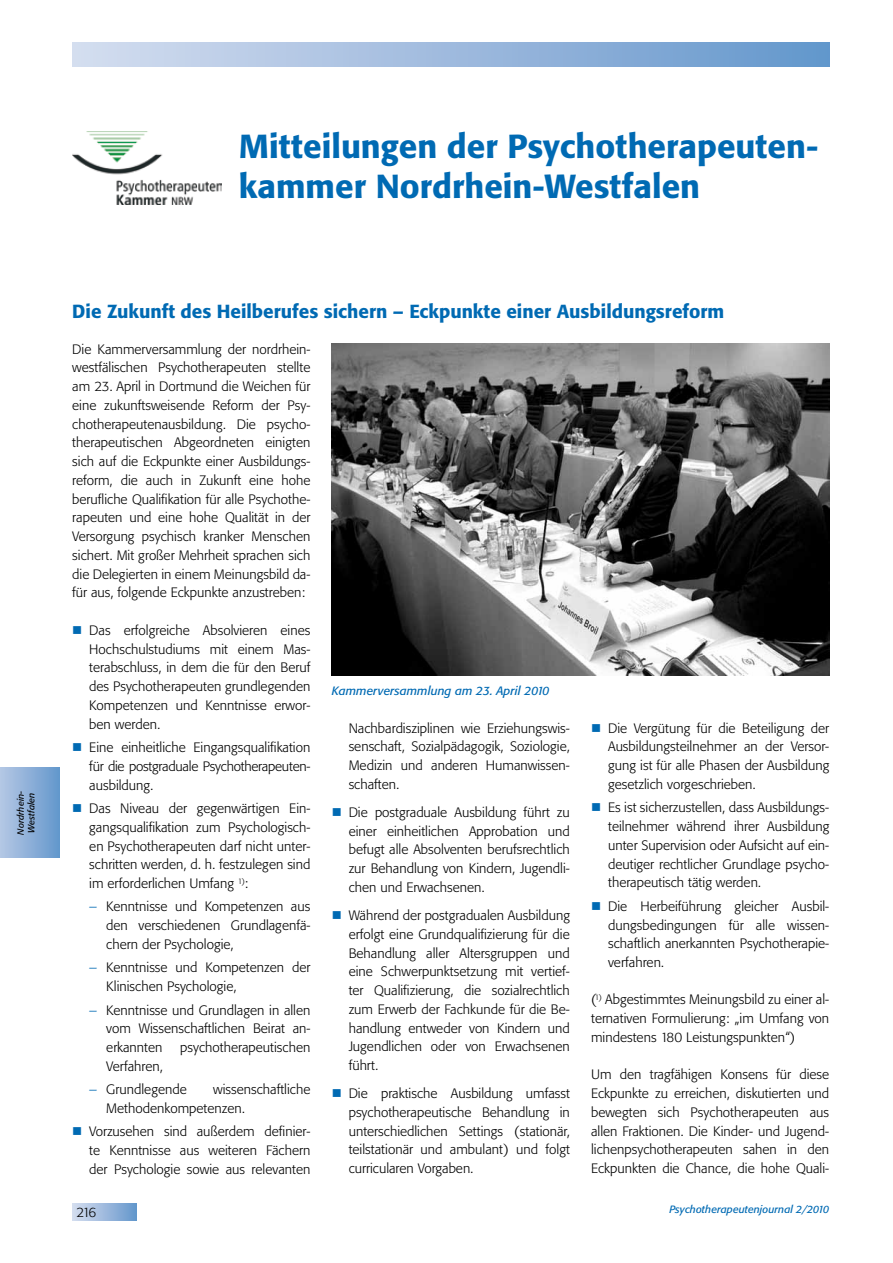
<style>
.page{position:relative;width:893px;height:1263px;background:#fff}
.page>*{position:absolute;margin:0;border:0;box-sizing:border-box;transform-origin:0 0}
.t1{font:500 33px/39.6px "Tn T Form BSK";color:#006ab3}
.t2{font:500 18.75px "Tn T Form BSK";color:#006ab3}
.t3{font:300 13.5px/18.8px "Tn T Form BSK";color:#000;text-align:justify}
.t4{font:italic 12px "Tn T Form BSK";color:#006ab3}
.t5{font:italic 10.5px "Tn T Form BSK";color:#006ab3}
.t6{font:italic 9px/10.8px "Tn T Form BSK";color:#000}
.s1{color:#006ab3}
</style>
<div class="page">
<div style="left:72px;top:43px;width:757px;height:24px;background:linear-gradient(to right,#d6def0,#6497cc)"></div>
<div style="left:72px;top:1203px;width:64px;height:17px;background:linear-gradient(to right,#d7def0,#6899cd)"></div>
<div style="left:0;top:767px;width:60px;height:91px;background:linear-gradient(to right,#b6c7e5,#6598cc)"></div>
<img style="left:72px;top:133px;width:149px;height:71px">
<img style="left:332px;top:343px;width:497px;height:332px">
<h1 class="t1" style="left:239px;top:126px;width:581px">Mitteilungen der Psychotherapeuten&shy;kammer Nordrhein-Westfalen</h1>
<p class="t6" style="left:15px;top:835px;width:45px;rotate:-90deg">Nordrhein-<br>Westfalen</p>
<h2 class="t2" style="left:72px;top:300px;width:653px">Die Zukunft des Heilberufes sichern – Eckpunkte einer Ausbildungsreform</h2>
<p class="t3" style="left:72px;top:340px;width:240px">Die Kammerversammlung der nordrhein&shy;westfälischen Psychotherapeuten stellte am 23. April in Dortmund die Weichen für eine zukunftsweisende Reform der Psy&shy;chotherapeutenausbildung. Die psycho&shy;therapeutischen Abgeordneten einigten sich auf die Eckpunkte einer Ausbildungs&shy;reform, die auch in Zukunft eine hohe berufliche Qualifikation für alle Psychothe&shy;rapeuten und eine hohe Qualität in der Versorgung psychisch kranker Menschen sichert. Mit großer Mehrheit sprachen sich die Delegierten in einem Meinungsbild da&shy;für aus, folgende Eckpunkte anzustreben:</p>
<p class="t3" style="left:89px;top:621px;width:223px">Das erfolgreiche Absolvieren eines Hochschulstudiums mit einem Mas&shy;terabschluss, in dem die für den Beruf des Psychotherapeuten grundlegenden Kompetenzen und Kenntnisse erwor&shy;ben werden.</p>
<p class="t3" style="left:89px;top:738px;width:223px">Eine einheitliche Eingangsqualifikation für die postgraduale Psychotherapeuten&shy;ausbildung.</p>
<p class="t3" style="left:89px;top:799px;width:223px">Das Niveau der gegenwärtigen Ein&shy;gangsqualifikation zum Psychologisch&shy;en Psychotherapeuten darf nicht unter&shy;schritten werden, d. h. festzulegen sind im erforderlichen Umfang <sup>1)</sup>:</p>
<p class="t3" style="left:106px;top:897px;width:206px;text-indent:-17px"><span class="s1">–</span> Kenntnisse und Kompetenzen aus den verschiedenen Grundlagenfä&shy;chern der Psychologie,</p>
<p class="t3" style="left:106px;top:958px;width:206px;text-indent:-17px"><span class="s1">–</span> Kenntnisse und Kompetenzen der<br>Klinischen Psychologie,</p>
<p class="t3" style="left:106px;top:1000px;width:206px;text-indent:-17px"><span class="s1">–</span> Kenntnisse und Grundlagen in allen vom Wissenschaftlichen Beirat an&shy;erkannten</p>
<p class="t4" style="left:332px;top:684px;width:219px">Kammerversammlung am 23. April 2010</p>
<p class="t3" style="left:349px;top:718px;width:223px">Nachbardisziplinen wie Erziehungswis&shy;senschaft, Sozialpädagogik, Soziologie, Medizin und anderen Humanwissen&shy;schaften.</p>
<p class="t3" style="left:349px;top:803px;width:223px">Die postgraduale Ausbildung führt zu einer einheitlichen Approbation und befugt alle Absolventen berufsrechtlich zur Behandlung von Kindern, Jugendli&shy;chen und Erwachsenen.</p>
<p class="t3" style="left:349px;top:906px;width:223px">Während der postgradualen Ausbildung erfolgt eine Grundqualifizierung für die Behandlung aller Altersgruppen und eine Schwerpunktsetzung mit vertief&shy;ter Qualifizierung, die sozialrechtlich zum Erwerb der Fachkunde für die Be&shy;handlung entweder von Kindern und Jugendlichen oder von Erwachsenen führt.</p>
<p class="t3" style="left:349px;top:1084px;width:223px">Die praktische Ausbildung umfasst psychotherapeutische Behandlung in unterschiedlichen Settings (stationär, teilstationär und ambulant) und folgt curricularen Vorgaben.</p>
<p class="t3" style="left:608px;top:719px;width:223px">Die Vergütung für die Beteiligung der Ausbildungsteilnehmer an der Versor&shy;gung ist für alle Phasen der Ausbildung gesetzlich vorgeschrieben.</p>
<p class="t3" style="left:608px;top:798px;width:223px">Es ist sicherzustellen, dass Ausbildungs&shy;teilnehmer während ihrer Ausbildung unter Supervision oder Aufsicht auf ein&shy;deutiger rechtlicher Grundlage psycho&shy;therapeutisch tätig werden.</p>
<p class="t3" style="left:608px;top:897px;width:223px">Die Herbeiführung gleicher Ausbil&shy;dungsbedingungen für alle wissen&shy;schaftlich anerkannten Psychotherapie&shy;verfahren.</p>
<p class="t3" style="left:591px;top:990px;width:240px">(<sup>1)</sup> Abgestimmtes Meinungsbild zu einer al&shy;ternativen Formulierung: „im Umfang von mindestens 180 Leistungspunkten“)</p>
<p class="t3" style="left:591px;top:1065px;width:240px">Um den tragfähigen Konsens für diese Eckpunkte zu erreichen, diskutierten und bewegten sich Psychotherapeuten aus allen Fraktionen. Die Kinder- und Jugend&shy;lichenpsychotherapeuten sahen in den Eckpunkten die Chance, die hohe Quali-</p>
<p class="t3" style="left:180px;top:1038px;width:132px">psychotherapeutischen</p>
<p class="t3" style="left:106px;top:1057px;width:58px">Verfahren,</p>
<p class="t3" style="left:89px;top:1080px;width:99px"><span class="s1">–</span> Grundlegende</p>
<p class="t3" style="left:106px;top:1080px;width:206px;text-indent:107px">wissenschaftliche<br>Methodenkompetenzen.</p>
<p class="t3" style="left:89px;top:1122px;width:223px">Vorzusehen sind außerdem definier&shy;te Kenntnisse aus weiteren Fächern der Psychologie sowie aus relevanten</p>
<p class="t3" style="left:77px;top:1202px;width:21px">216</p>
<p class="t5" style="left:669px;top:1203px;width:161px">Psychotherapeutenjournal 2/2010</p>
</div>
